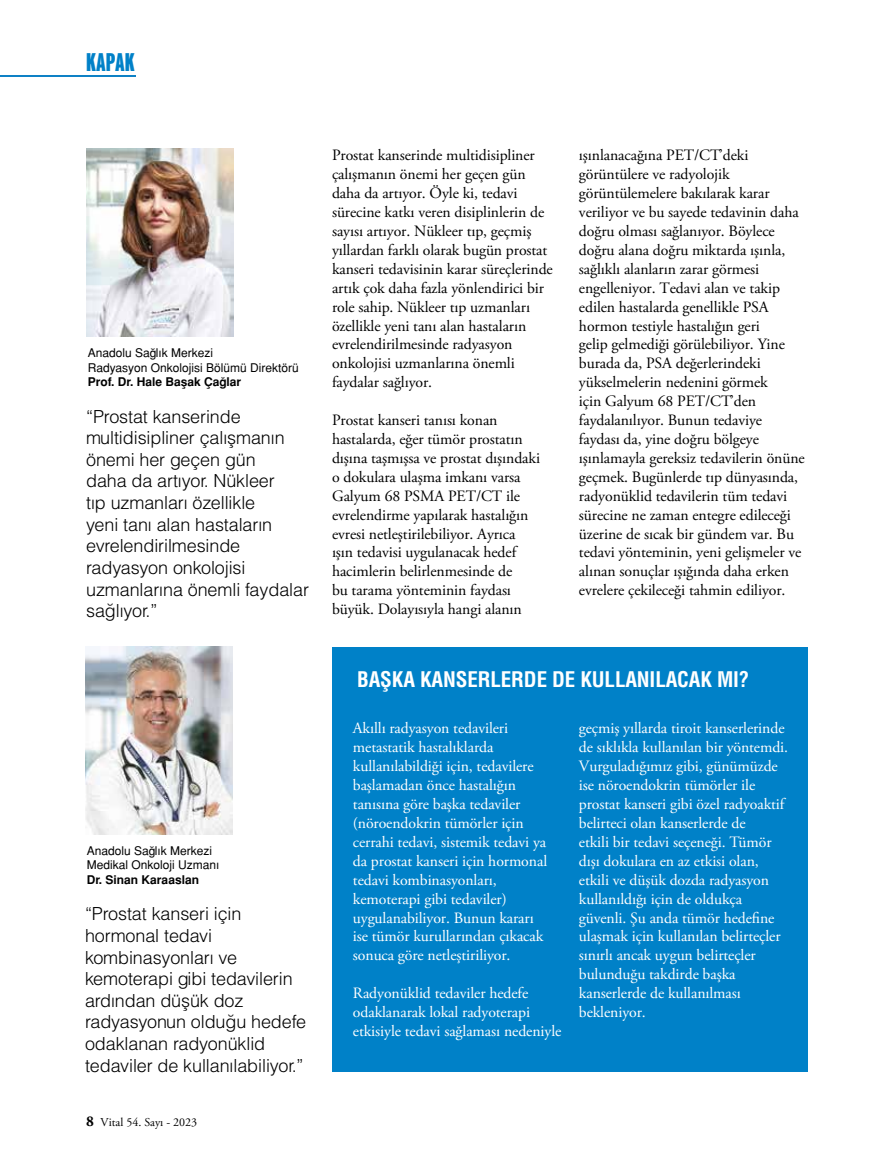
<style>
.page{position:relative;width:893px;height:1170px;background:#fff}
.page>*{position:absolute;margin:0;border:0;box-sizing:border-box;transform-origin:0 0}
.t1{font:900 extra-condensed 25.5px "Interstate";color:#0081c8}
.t2{font:21px "Helvetica Cond Bold Tr";letter-spacing:-.005em;color:#fff}
.t3{font:18px/21.6px "Helvetica Light Normal Tr";letter-spacing:-.005em;color:#000}
.t4{font:15.75px/18.9px "Adobe Garamond Pro";letter-spacing:-.005em;color:#000}
.t5{font:15.75px/18.9px "Adobe Garamond Pro";letter-spacing:-.005em;color:#fff}
.t6{font:12px/14.4px "Helvetica Normal Tr";color:#000}
.t7{font:700 12px "Helvetica Tr";color:#000}
.t8{font:12px "Adobe Garamond Pro";color:#000}
.s1{font-weight:700;font-size:15px}
</style>
<div class="page">
<div style="left:332px;top:647px;width:476px;height:424px;background:#0081c8"></div>
<hr style="left:0;top:75px;width:135px;height:2px;background:#0e81c5">
<img style="left:85px;top:646px;width:147px;height:188px">
<img style="left:86px;top:149px;width:147px;height:187px">
<h1 class="t1" style="left:86px;top:48px;width:50px">KAPAK</h1>
<p class="t6" style="left:88px;top:346px;width:212px">Anadolu Sağlık Merkezi<br>Radyasyon Onkolojisi Bölümü Direktörü</p>
<p class="t7" style="left:88px;top:374px;width:155px">Prof. Dr. Hale Başak Çağlar</p>
<p class="t3" style="left:86px;top:405px;width:224px">“Prostat kanserinde multidisipliner çalışmanın önemi her geçen gün<br>daha da artıyor. Nükleer<br>tıp uzmanları özellikle<br>yeni tanı alan hastaların evrelendirilmesinde radyasyon onkolojisi uzmanlarına önemli faydalar sağlıyor.”</p>
<p class="t6" style="left:87px;top:843px;width:134px">Anadolu Sağlık Merkezi<br>Medikal Onkoloji Uzmanı</p>
<p class="t7" style="left:87px;top:872px;width:114px">Dr. Sinan Karaaslan</p>
<p class="t3" style="left:85px;top:902px;width:223px">“Prostat kanseri için hormonal tedavi kombinasyonları ve kemoterapi gibi tedavilerin ardından düşük doz radyasyonun olduğu hedefe odaklanan radyonüklid tedaviler de kullanılabiliyor.”</p>
<p class="t8" style="left:86px;top:1114px;width:113px"><span class="s1">8</span> Vital 54. Sayı - 2023</p>
<p class="t4" style="left:332px;top:146px;width:222px">Prostat kanserinde multidisipliner çalışmanın önemi her geçen gün daha da artıyor. Öyle ki, tedavi sürecine katkı veren disiplinlerin de sayısı artıyor. Nükleer tıp, geçmiş yıllardan farklı olarak bugün prostat kanseri tedavisinin karar süreçlerinde artık çok daha fazla yönlendirici bir role sahip. Nükleer tıp uzmanları özellikle yeni tanı alan hastaların evrelendirilmesinde radyasyon onkolojisi uzmanlarına önemli faydalar sağlıyor.</p>
<p class="t4" style="left:332px;top:411px;width:210px">Prostat kanseri tanısı konan hastalarda, eğer tümör prostatın dışına taşmışsa ve prostat dışındaki o dokulara ulaşma imkanı varsa<br>Galyum 68 PSMA PET/CT ile evrelendirme yapılarak hastalığın evresi netleştirilebiliyor. Ayrıca ışın tedavisi uygulanacak hedef hacimlerin belirlenmesinde de<br>bu tarama yönteminin faydası büyük. Dolayısıyla hangi alanın</p>
<p class="t4" style="left:579px;top:146px;width:227px">ışınlanacağına PET/CT’deki görüntülere ve radyolojik görüntülemelere bakılarak karar veriliyor ve bu sayede tedavinin daha doğru olması sağlanıyor. Böylece doğru alana doğru miktarda ışınla, sağlıklı alanların zarar görmesi engelleniyor. Tedavi alan ve takip edilen hastalarda genellikle PSA hormon testiyle hastalığın geri<br>gelip gelmediği görülebiliyor. Yine burada da, PSA değerlerindeki yükselmelerin nedenini görmek<br>için Galyum 68 PET/CT’den faydalanılıyor. Bunun tedaviye faydası da, yine doğru bölgeye ışınlamayla gereksiz tedavilerin önüne geçmek. Bugünlerde tıp dünyasında, radyonüklid tedavilerin tüm tedavi sürecine ne zaman entegre edileceği üzerine de sıcak bir gündem var. Bu tedavi yönteminin, yeni gelişmeler ve alınan sonuçlar ışığında daha erken evrelere çekileceği tahmin ediliyor.</p>
<h2 class="t2" style="left:357px;top:666px;width:394px">BAŞKA KANSERLERDE DE KULLANILACAK MI?</h2>
<p class="t5" style="left:353px;top:719px;width:196px">Akıllı radyasyon tedavileri metastatik hastalıklarda kullanılabildiği için, tedavilere başlamadan önce hastalığın tanısına göre başka tedaviler (nöroendokrin tümörler için cerrahi tedavi, sistemik tedavi ya da prostat kanseri için hormonal tedavi kombinasyonları, kemoterapi gibi tedaviler) uygulanabiliyor. Bunun kararı ise tümör kurullarından çıkacak sonuca göre netleştiriliyor.</p>
<p class="t5" style="left:353px;top:984px;width:210px">Radyonüklid tedaviler hedefe odaklanarak lokal radyoterapi etkisiyle tedavi sağlaması nedeniyle</p>
<p class="t5" style="left:579px;top:719px;width:211px">geçmiş yıllarda tiroit kanserlerinde de sıklıkla kullanılan bir yöntemdi.<br>Vurguladığımız gibi, günümüzde ise nöroendokrin tümörler ile prostat kanseri gibi özel radyoaktif belirteci olan kanserlerde de<br>etkili bir tedavi seçeneği. Tümör dışı dokulara en az etkisi olan, etkili ve düşük dozda radyasyon kullanıldığı için de oldukça güvenli. Şu anda tümör hedefine ulaşmak için kullanılan belirteçler sınırlı ancak uygun belirteçler bulunduğu takdirde başka kanserlerde de kullanılması bekleniyor.</p>
</div>
